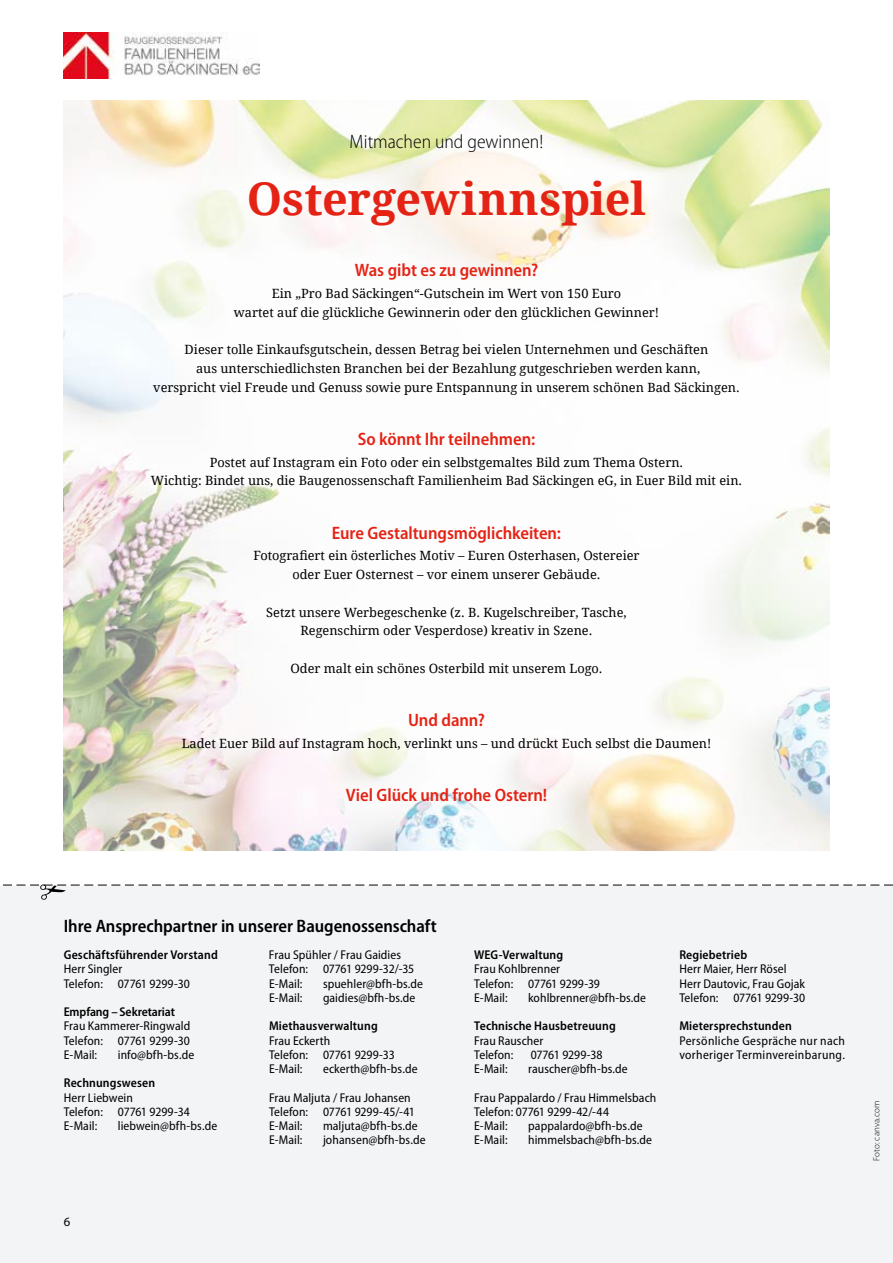
<style>
.page{position:relative;width:893px;height:1263px;background:#fff}
.page>*{position:absolute;margin:0;border:0;box-sizing:border-box;transform-origin:0 0}
.t1{font:700 45px "Droid Serif";color:#e42315}
.t2{font:300 semi-condensed 19.5px "Myriad Pro";color:#000}
.t3{font:600 semi-condensed 18px "Myriad Pro";letter-spacing:-.005em;color:#e42315}
.t4{font:600 semi-condensed 18px "Myriad Pro";letter-spacing:-.005em;color:#000}
.t5{font:12.75px/18.8px "Droid Serif";color:#000;text-align:center}
.t6{font:semi-condensed 12.75px/14.2px "Myriad Pro";letter-spacing:.005em;color:#000}
.t7{font:600 semi-condensed 12.75px "Myriad Pro";letter-spacing:.01em;color:#000}
.t8{font:semi-condensed 12.75px/14.2px "Myriad Pro";letter-spacing:.025em;color:#000}
.t9{font:600 semi-condensed 12.75px "Myriad Pro";letter-spacing:-.01em;color:#000}
.t10{font:12.75px "Myriad Pro";color:#000}
.t11{font:300 9px "Myriad Pro";letter-spacing:.01em;color:#000}
</style>
<div class="page">
<img style="left:64px;top:100px;width:765px;height:750px">
<div style="left:0;top:886px;width:893px;height:377px;background:#f2f4f5"></div>
<svg style="left:2px;top:884px;width:891px;height:16px"></svg>
<img style="left:64px;top:33px;width:195px;height:45px">
<h2 class="t2" style="left:350px;top:130px;width:195px">Mitmachen und gewinnen!</h2>
<h1 class="t1" style="left:247px;top:167px;width:401px">Ostergewinnspiel</h1>
<h3 class="t3" style="left:355px;top:259px;width:185px">Was gibt es zu gewinnen?</h3>
<p class="t5" style="left:234px;top:283px;width:427px">Ein „Pro Bad Säckingen“-Gutschein im Wert von 150 Euro<br>wartet auf die glückliche Gewinnerin oder den glücklichen Gewinner!</p>
<p class="t5" style="left:153px;top:340px;width:588px">Dieser tolle Einkaufsgutschein, dessen Betrag bei vielen Unternehmen und Geschäften<br>aus unterschiedlichsten Branchen bei der Bezahlung gutgeschrieben werden kann,<br>verspricht viel Freude und Genuss sowie pure Entspannung in unserem schönen Bad Säckingen.</p>
<h3 class="t3" style="left:358px;top:427px;width:179px">So könnt Ihr teilnehmen:</h3>
<p class="t5" style="left:151px;top:452px;width:593px">Postet auf Instagram ein Foto oder ein selbstgemaltes Bild zum Thema Ostern.<br>Wichtig: Bindet uns, die Baugenossenschaft Familienheim Bad Säckingen eG, in Euer Bild mit ein.</p>
<h3 class="t3" style="left:332px;top:521px;width:231px">Eure Gestaltungsmöglichkeiten:</h3>
<p class="t5" style="left:253px;top:546px;width:388px">Fotografiert ein österliches Motiv – Euren Osterhasen, Ostereier oder Euer Osternest – vor einem unserer Gebäude.</p>
<p class="t5" style="left:266px;top:602px;width:362px">Setzt unsere Werbegeschenke (z. B. Kugelschreiber, Tasche,<br>Regenschirm oder Vesperdose) kreativ in Szene.</p>
<p class="t5" style="left:290px;top:658px;width:314px">Oder malt ein schönes Osterbild mit unserem Logo.</p>
<h3 class="t3" style="left:408px;top:709px;width:78px">Und dann?</h3>
<p class="t5" style="left:182px;top:733px;width:531px">Ladet Euer Bild auf Instagram hoch, verlinkt uns – und drückt Euch selbst die Daumen!</p>
<h3 class="t3" style="left:346px;top:784px;width:203px">Viel Glück und frohe Ostern!</h3>
<h3 class="t4" style="left:64px;top:915px;width:374px">Ihre Ansprechpartner in unserer Baugenossenschaft</h3>
<p class="t7" style="left:64px;top:947px;width:156px">Geschäftsführender Vorstand</p>
<p class="t6" style="left:64px;top:962px;width:128px">Herr Singler<br>Telefon: 07761 9299-30</p>
<p class="t9" style="left:64px;top:1004px;width:113px">Empfang – Sekretariat</p>
<p class="t6" style="left:64px;top:1019px;width:128px;text-align:justify">Frau Kammerer-Ringwald Telefon: 07761 9299-30<br>E-Mail:</p>
<p class="t6" style="left:118px;top:1047px;width:78px">info@bfh-bs.de</p>
<p class="t7" style="left:64px;top:1075px;width:93px">Rechnungswesen</p>
<p class="t6" style="left:64px;top:1090px;width:128px">Herr Liebwein<br>Telefon: 07761 9299-34<br>E-Mail:</p>
<p class="t6" style="left:118px;top:1118px;width:101px">liebwein@bfh-bs.de</p>
<p class="t6" style="left:269px;top:947px;width:147px">Frau Spühler / Frau Gaidies<br>Telefon: 07761 9299-32/-35<br>E-Mail:</p>
<p class="t6" style="left:323px;top:976px;width:102px">spuehler@bfh-bs.de</p>
<p class="t6" style="left:269px;top:990px;width:35px">E-Mail:</p>
<p class="t6" style="left:323px;top:990px;width:94px">gaidies@bfh-bs.de</p>
<p class="t7" style="left:269px;top:1018px;width:110px">Miethausverwaltung</p>
<p class="t6" style="left:269px;top:1033px;width:127px">Frau Eckerth<br>Telefon: 07761 9299-33<br>E-Mail:</p>
<p class="t6" style="left:323px;top:1061px;width:96px">eckerth@bfh-bs.de</p>
<p class="t6" style="left:269px;top:1090px;width:147px">Frau Maljuta / Frau Johansen<br>Telefon: 07761 9299-45/-41<br>E-Mail:</p>
<p class="t6" style="left:323px;top:1118px;width:96px">maljuta@bfh-bs.de</p>
<p class="t6" style="left:269px;top:1133px;width:35px">E-Mail:</p>
<p class="t6" style="left:323px;top:1133px;width:104px">johansen@bfh-bs.de</p>
<p class="t7" style="left:474px;top:947px;width:91px">WEG-Verwaltung</p>
<p class="t6" style="left:474px;top:962px;width:127px">Frau Kohlbrenner<br>Telefon: 07761 9299-39<br>E-Mail:</p>
<p class="t6" style="left:528px;top:990px;width:119px">kohlbrenner@bfh-bs.de</p>
<p class="t7" style="left:474px;top:1018px;width:143px">Technische Hausbetreuung</p>
<p class="t6" style="left:474px;top:1033px;width:71px">Frau Rauscher<br>Telefon:</p>
<p class="t6" style="left:531px;top:1047px;width:73px">07761 9299-38</p>
<p class="t6" style="left:474px;top:1061px;width:35px">E-Mail:</p>
<p class="t6" style="left:528px;top:1061px;width:101px">rauscher@bfh-bs.de</p>
<p class="t6" style="left:474px;top:1090px;width:184px">Frau Pappalardo / Frau Himmelsbach<br>Telefon: 07761 9299-42/-44<br>E-Mail:</p>
<p class="t6" style="left:528px;top:1118px;width:116px">pappalardo@bfh-bs.de</p>
<p class="t6" style="left:474px;top:1133px;width:35px">E-Mail:</p>
<p class="t6" style="left:528px;top:1133px;width:125px">himmelsbach@bfh-bs.de</p>
<p class="t7" style="left:679px;top:947px;width:69px">Regiebetrieb</p>
<p class="t6" style="left:679px;top:962px;width:127px">Herr Maier, Herr Rösel<br>Herr Dautovic, Frau Gojak<br>Telefon: 07761 9299-30</p>
<p class="t7" style="left:679px;top:1018px;width:114px">Mietersprechstunden</p>
<p class="t8" style="left:679px;top:1033px;width:167px">Persönliche Gespräche nur nach vorheriger Terminvereinbarung.</p>
<p class="t11" style="left:871px;top:1161px;width:62px;rotate:-90deg">Foto: canva.com</p>
<p class="t10" style="left:64px;top:1214px;width:8px">6</p>
</div>
